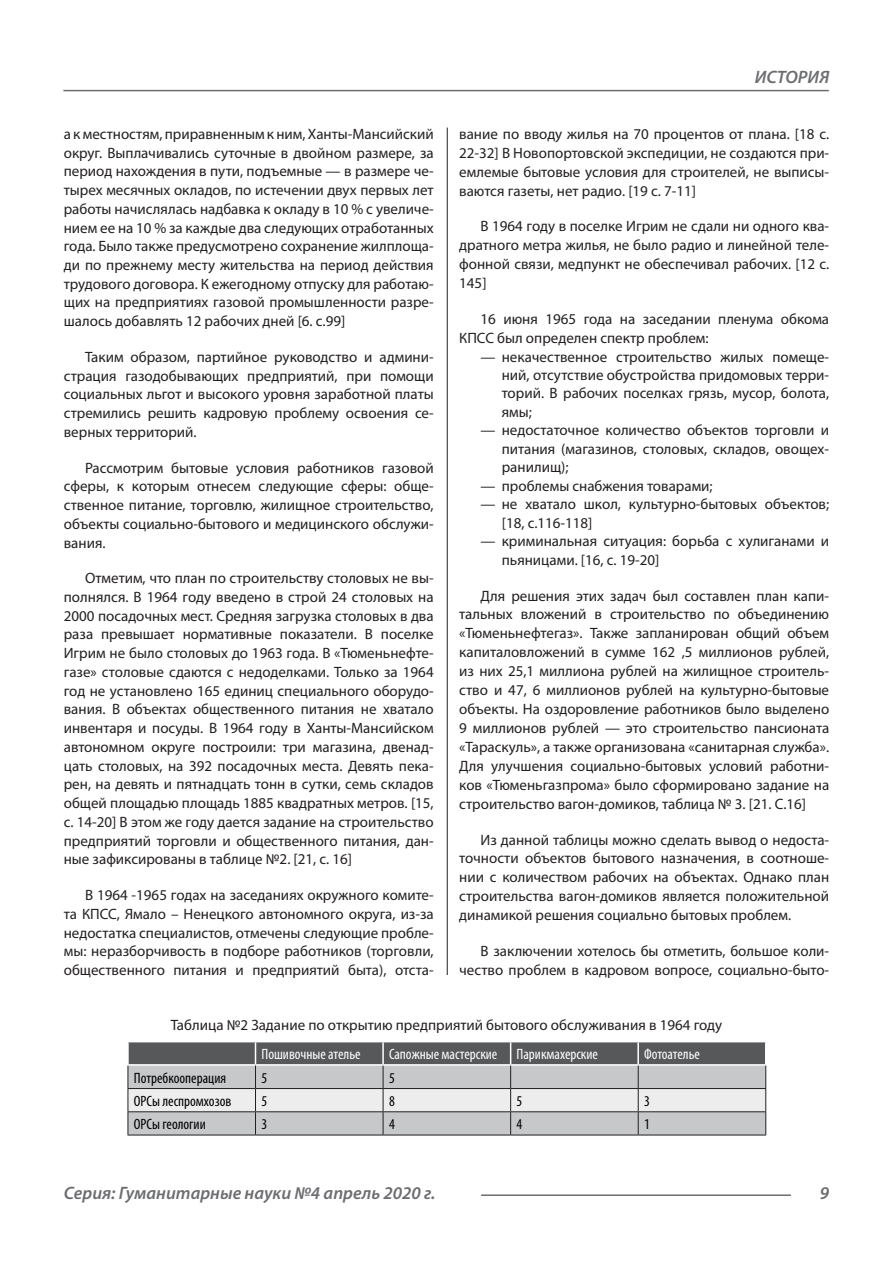
<style>
.page{position:relative;width:893px;height:1263px;background:#fff}
.page>*{position:absolute;margin:0;border:0;box-sizing:border-box;transform-origin:0 0}
.t1{font:italic 600 18px "Myriad Pro";color:#6c6d70}
.Статья_текст{font:15px/18.8px "Myriad Pro";color:#231f20;text-align:justify}
.Ненумерованный_списо{font:15px/18.5px "Myriad Pro";color:#231f20;text-align:justify}
.Таблица_Заголовок_Яч{font:condensed 15px "Myriad Pro";color:#fff}
.Таблица_Строка{font:condensed 15px "Myriad Pro";color:#000}
</style>
<div class="page">
<hr style="left:447px;top:128px;width:1px;height:1007px;background:#231f20">
<hr style="left:63px;top:90px;width:766px;height:1px;background:#6c6d70">
<hr style="left:481px;top:1194px;width:310px;height:2px;background:#6c6d70">
<div style="left:440px;top:975px;width:13px;height:160px;background:#fff"></div>
<svg style="left:128px;top:1042px;width:638px;height:93px;background:#b2b2b4"></svg>
<hr style="left:128px;top:1135px;width:127px;height:1px;background:#231f20">
<hr style="left:255px;top:1135px;width:128px;height:1px;background:#231f20">
<hr style="left:383px;top:1135px;width:128px;height:1px;background:#231f20">
<hr style="left:511px;top:1135px;width:127px;height:1px;background:#231f20">
<hr style="left:638px;top:1135px;width:128px;height:1px;background:#231f20">
<p class="Статья_текст" style="left:64px;top:124px;width:371px">а к местностям, приравненным к ним, Ханты-Мансийский округ. Выплачивались суточные в двойном размере, за период нахождения в пути, подъемные — в размере че&shy;тырех месячных окладов, по истечении двух первых лет работы начислялась надбавка к окладу в 10 % с увеличе&shy;нием ее на 10 % за каждые два следующих отработанных года. Было также предусмотрено сохранение жилплоща&shy;ди по прежнему месту жительства на период действия трудового договора. К ежегодному отпуску для работаю&shy;щих на предприятиях газовой промышленности разре&shy;шалось добавлять 12 рабочих дней [6. с.99]</p>
<p class="Статья_текст" style="left:64px;top:347px;width:371px;text-indent:21px">Таким образом, партийное руководство и админи&shy;страция газодобывающих предприятий, при помощи социальных льгот и высокого уровня заработной платы стремились решить кадровую проблему освоения се&shy;верных территорий.</p>
<p class="Статья_текст" style="left:64px;top:458px;width:371px;text-indent:21px">Рассмотрим бытовые условия работников газовой сферы, к которым отнесем следующие сферы: обще&shy;ственное питание, торговлю, жилищное строительство, объекты социально-бытового и медицинского обслужи&shy;вания.</p>
<p class="Статья_текст" style="left:64px;top:569px;width:371px;text-indent:21px">Отметим, что план по строительству столовых не вы&shy;полнялся. В 1964 году введено в строй 24 столовых на 2000 посадочных мест. Средняя загрузка столовых в два раза превышает нормативные показатели. В поселке Игрим не было столовых до 1963 года. В «Тюменьнефте&shy;газе» столовые сдаются с недоделками. Только за 1964 год не установлено 165 единиц специального оборудо&shy;вания. В объектах общественного питания не хватало инвентаря и посуды. В 1964 году в Ханты-Мансийском автономном округе построили: три магазина, двенад&shy;цать столовых, на 392 посадочных места. Девять пека&shy;рен, на девять и пятнадцать тонн в сутки, семь складов общей площадью площадь 1885 квадратных метров. [15, c. 14-20] В этом же году дается задание на строительство предприятий торговли и общественного питания, дан&shy;ные зафиксированы в таблице №2. [21, c. 16]</p>
<p class="Статья_текст" style="left:64px;top:885px;width:371px;text-indent:21px">В 1964 -1965 годах на заседаниях окружного комите&shy;та КПСС, Ямало – Ненецкого автономного округа, из-за недостатка специалистов, отмечены следующие пробле&shy;мы: неразборчивость в подборе работников (торговли, общественного питания и предприятий быта), отста-</p>
<p class="t1" style="left:755px;top:66px;width:76px">ИСТОРИЯ</p>
<p class="Статья_текст" style="left:459px;top:124px;width:371px">вание по вводу жилья на 70 процентов от плана. [18 c.<br>22-32] В Новопортовской экспедиции, не создаются при&shy;емлемые бытовые условия для строителей, не выписы&shy;ваются газеты, нет радио. [19 c. 7-11]</p>
<p class="Статья_текст" style="left:459px;top:217px;width:371px;text-indent:21px">В 1964 году в поселке Игрим не сдали ни одного ква&shy;дратного метра жилья, не было радио и линейной теле&shy;фонной связи, медпункт не обеспечивал рабочих. [12 c.<br>145]</p>
<p class="Статья_текст" style="left:459px;top:309px;width:371px;text-indent:21px">16 июня 1965 года на заседании пленума обкома<br>КПСС был определен спектр проблем:</p>
<p class="Ненумерованный_списо" style="left:502px;top:347px;width:329px;text-indent:-21px">— некачественное строительство жилых помеще&shy;ний, отсутствие обустройства придомовых терри&shy;торий. В рабочих поселках грязь, мусор, болота, ямы;</p>
<p class="Ненумерованный_списо" style="left:502px;top:421px;width:329px;text-indent:-21px">— недостаточное количество объектов торговли и питания (магазинов, столовых, складов, овощех&shy;ранилищ);</p>
<p class="Ненумерованный_списо" style="left:480px;top:476px;width:234px">— проблемы снабжения товарами;</p>
<p class="Ненумерованный_списо" style="left:502px;top:495px;width:329px;text-indent:-21px">— не хватало школ, культурно-бытовых объектов; [18, с.116-118]</p>
<p class="Ненумерованный_списо" style="left:502px;top:532px;width:329px;text-indent:-21px">— криминальная ситуация: борьба с хулиганами и пьяницами. [16, c. 19-20]</p>
<p class="Статья_текст" style="left:459px;top:586px;width:371px;text-indent:21px">Для решения этих задач был составлен план капи&shy;тальных вложений в строительство по объединению «Тюменьнефтегаз». Также запланирован общий объем капиталовложений в сумме 162 ,5 миллионов рублей, из них 25,1 миллиона рублей на жилищное строитель&shy;ство и 47, 6 миллионов рублей на культурно-бытовые объекты. На оздоровление работников было выделено 9 миллионов рублей — это строительство пансионата «Тараскуль», а также организована «санитарная служба».<br>Для улучшения социально-бытовых условий работни&shy;ков «Тюменьгазпрома» было сформировано задание на строительство вагон-домиков, таблица № 3. [21. C.16]</p>
<p class="Статья_текст" style="left:459px;top:830px;width:371px;text-indent:21px">Из данной таблицы можно сделать вывод о недоста&shy;точности объектов бытового назначения, в соотноше&shy;нии с количеством рабочих на объектах. Однако план строительства вагон-домиков является положительной динамикой решения социально бытовых проблем.</p>
<p class="Статья_текст" style="left:459px;top:941px;width:371px;text-align:right">В заключении хотелось бы отметить, большое коли&shy;чество проблем в кадровом вопросе, социально-быто-</p>
<p class="Статья_текст" style="left:171px;top:1016px;width:553px">Таблица №2 Задание по открытию предприятий бытового обслуживания в 1964 году</p>
<p class="Таблица_Заголовок_Яч" style="left:261px;top:1045px;width:101px">Пошивочные ателье</p>
<p class="Таблица_Заголовок_Яч" style="left:389px;top:1045px;width:110px">Сапожные мастерские</p>
<p class="Таблица_Заголовок_Яч" style="left:517px;top:1045px;width:83px">Парикмахерские</p>
<p class="Таблица_Заголовок_Яч" style="left:644px;top:1045px;width:57px">Фотоателье</p>
<p class="Таблица_Строка" style="left:134px;top:1068px;width:94px">Потребкооперация</p>
<p class="Таблица_Строка" style="left:261px;top:1068px;width:7px">5</p>
<p class="Таблица_Строка" style="left:389px;top:1068px;width:7px">5</p>
<p class="Таблица_Строка" style="left:134px;top:1092px;width:99px">ОРСы леспромхозов</p>
<p class="Таблица_Строка" style="left:261px;top:1092px;width:7px">5</p>
<p class="Таблица_Строка" style="left:389px;top:1092px;width:7px">8</p>
<p class="Таблица_Строка" style="left:517px;top:1092px;width:7px">5</p>
<p class="Таблица_Строка" style="left:644px;top:1092px;width:7px">3</p>
<p class="Таблица_Строка" style="left:134px;top:1115px;width:73px">ОРСы геологии</p>
<p class="Таблица_Строка" style="left:261px;top:1115px;width:7px">3</p>
<p class="Таблица_Строка" style="left:389px;top:1115px;width:7px">4</p>
<p class="Таблица_Строка" style="left:517px;top:1115px;width:7px">4</p>
<p class="Таблица_Строка" style="left:644px;top:1115px;width:7px">1</p>
<p class="t1" style="left:64px;top:1182px;width:373px">Серия: Гуманитарные науки №4 апрель 2020 г.</p>
<p class="t1" style="left:820px;top:1182px;width:11px">9</p>
</div>
